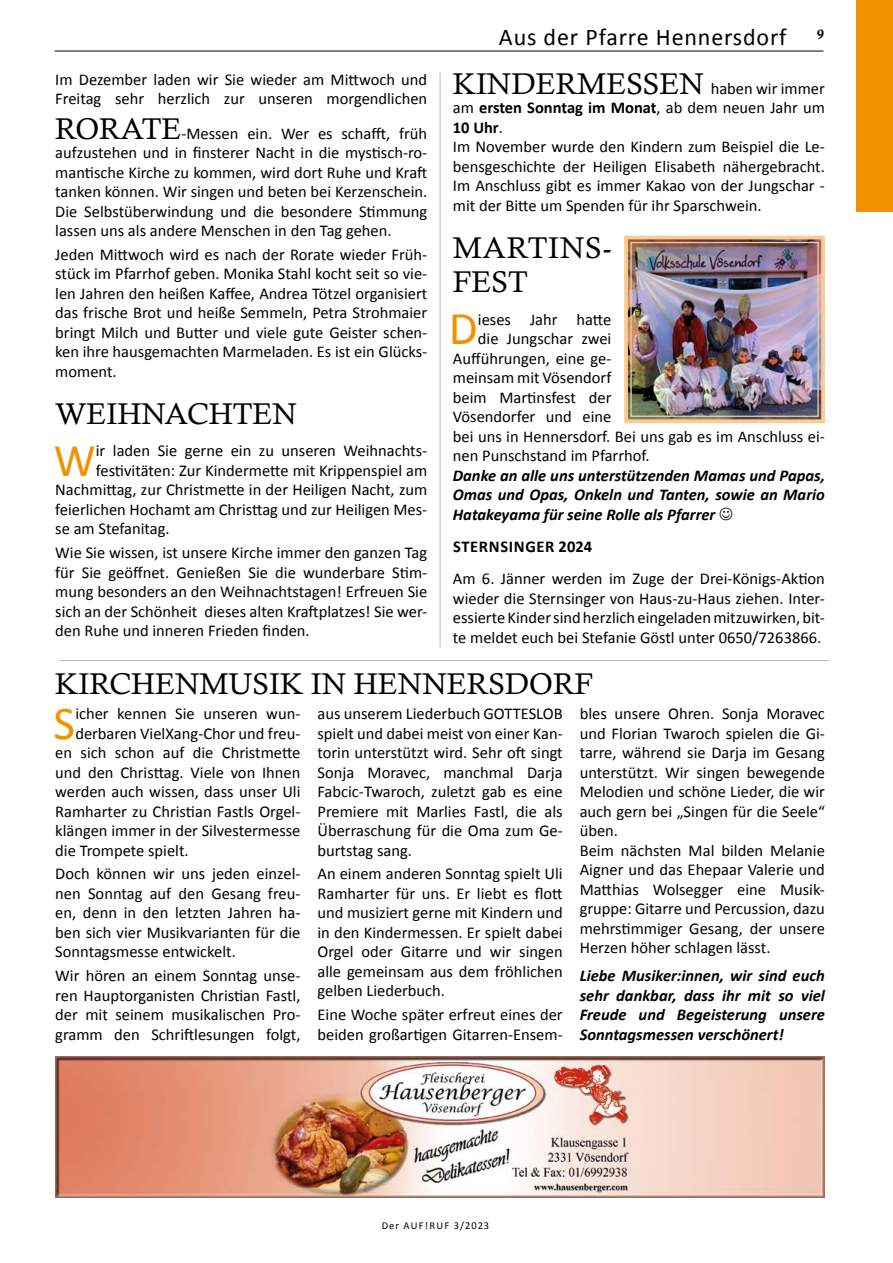
<style>
.page{position:relative;width:893px;height:1263px;background:#fff}
.page>*{position:absolute;margin:0;border:0;box-sizing:border-box;transform-origin:0 0}
.Texte{font:47.25px "Calibri";color:#f39200}
.Texte-2{font:30px "Calisto";color:#000}
.Texte-3{font:30px/34.5px "Calisto";letter-spacing:.025em;color:#000}
.t1{font:24px "Calibri";letter-spacing:.035em;color:#000}
.Texte-4{font:16.5px/19.5px "Calibri";color:#000;text-align:justify}
.Texte-5{font:italic 700 16.5px/19.5px "Calibri";color:#000;text-align:justify}
.Texte-6{font:700 16.5px "Calibri";letter-spacing:.04em;color:#000}
.t2{font:13.5px "Calis MT Bol";color:#000}
.t3{font:10.5px "Calibri";letter-spacing:.09em;color:#000}
.s1{font-family:"Calisto";font-size:30px}
.s2{font-weight:700}
</style>
<div class="page">
<hr style="left:55px;top:51px;width:768px;height:1px;background:#000">
<img style="left:624px;top:235px;width:201px;height:189px">
<div style="left:630px;top:242px;width:189px;height:175px;border:1px solid #fccb8e"></div>
<div style="left:857px;top:0;width:36px;height:211px;background:#f39200"></div>
<img style="left:55px;top:1057px;width:770px;height:140px">
<hr style="left:440px;top:72px;width:1px;height:575px;background:#abbbdd">
<hr style="left:60px;top:660px;width:769px;height:1px;background:#abbbdd">
<p class="t1" style="left:499px;top:21px;width:289px">Aus der Pfarre Hennersdorf</p>
<p class="t2" style="left:817px;top:27px;width:8px">9</p>
<p class="Texte-4" style="left:453px;top:78px;width:374px"><span class="s1">KINDERMESSEN</span> haben wir immer am <span class="s2">ersten Sonntag im Monat</span>, ab dem neuen Jahr um <span class="s2">10 Uhr</span>.</p>
<p class="Texte-4" style="left:453px;top:137px;width:374px">Im November wurde den Kindern zum Beispiel die Le&shy;bensgeschichte der Heiligen Elisabeth nähergebracht.<br>Im Anschluss gibt es immer Kakao von der Jungschar - mit der Bitte um Spenden für ihr Sparschwein.</p>
<p class="Texte-3" style="left:453px;top:230px;width:160px">MARTINS-<br>FEST</p>
<p class="Texte" style="left:449px;top:299px;width:31px">D</p>
<p class="Texte-4" style="left:478px;top:309px;width:135px">ieses Jahr hatte</p>
<p class="Texte-4" style="left:55px;top:69px;width:373px">Im Dezember laden wir Sie wieder am Mittwoch und<br>Freitag sehr herzlich zur unseren morgendlichen</p>
<p class="Texte-4" style="left:55px;top:123px;width:374px"><span class="s1">RORATE</span>-Messen ein. Wer es schafft, früh aufzustehen und in finsterer Nacht in die mystisch-ro&shy;mantische Kirche zu kommen, wird dort Ruhe und Kraft tanken können. Wir singen und beten bei Kerzenschein.<br>Die Selbstüberwindung und die besondere Stimmung lassen uns als andere Menschen in den Tag gehen.</p>
<p class="Texte-4" style="left:55px;top:245px;width:374px">Jeden Mittwoch wird es nach der Rorate wieder Früh&shy;stück im Pfarrhof geben. Monika Stahl kocht seit so vie&shy;len Jahren den heißen Kaffee, Andrea Tötzel organisiert das frische Brot und heiße Semmeln, Petra Strohmaier bringt Milch und Butter und viele gute Geister schen&shy;ken ihre hausgemachten Marmeladen. Es ist ein Glücks&shy;moment.</p>
<p class="Texte-2" style="left:55px;top:397px;width:243px">WEIHNACHTEN</p>
<p class="Texte" style="left:54px;top:430px;width:44px">W</p>
<p class="Texte-4" style="left:96px;top:441px;width:333px">ir laden Sie gerne ein zu unseren Weihnachts-</p>
<p class="Texte-4" style="left:478px;top:329px;width:135px">die Jungschar zwei</p>
<p class="Texte-4" style="left:453px;top:348px;width:160px">Aufführungen, eine ge-</p>
<p class="Texte-4" style="left:453px;top:368px;width:160px">meinsam mit Vösendorf</p>
<p class="Texte-4" style="left:453px;top:387px;width:160px">beim Martinsfest der</p>
<p class="Texte-4" style="left:453px;top:407px;width:160px">Vösendorfer und eine</p>
<p class="Texte-4" style="left:453px;top:426px;width:373px">bei uns in Hennersdorf. Bei uns gab es im Anschluss ei-</p>
<p class="Texte-4" style="left:453px;top:446px;width:198px">nen Punschstand im Pfarrhof.</p>
<p class="Texte-5" style="left:453px;top:465px;width:374px">Danke an alle uns unterstützenden Mamas und Papas, Omas und Opas, Onkeln und Tanten, sowie an Mario Hatakeyama für seine Rolle als Pfarrer</p>
<p class="Texte-6" style="left:453px;top:536px;width:140px">STERNSINGER 2024</p>
<p class="Texte-4" style="left:453px;top:569px;width:373px">Am 6. Jänner werden im Zuge der Drei-Königs-Aktion wieder die Sternsinger von Haus-zu-Haus ziehen. Inter&shy;essierte Kinder sind herzlich eingeladen mitzuwirken, bit&shy;te meldet euch bei Stefanie Göstl unter 0650/7263866.</p>
<p class="Texte-4" style="left:96px;top:461px;width:333px">festivitäten: Zur Kindermette mit Krippenspiel am</p>
<p class="Texte-4" style="left:55px;top:480px;width:373px">Nachmittag, zur Christmette in der Heiligen Nacht, zum</p>
<p class="Texte-4" style="left:55px;top:500px;width:373px">feierlichen Hochamt am Christtag und zur Heiligen Mes-</p>
<p class="Texte-4" style="left:55px;top:519px;width:116px">se am Stefanitag.</p>
<p class="Texte-4" style="left:55px;top:543px;width:373px">Wie Sie wissen, ist unsere Kirche immer den ganzen Tag für Sie geöffnet. Genießen Sie die wunderbare Stim&shy;mung besonders an den Weihnachtstagen! Erfreuen Sie sich an der Schönheit dieses alten Kraftplatzes! Sie wer&shy;den Ruhe und inneren Frieden finden.</p>
<p class="Texte-2" style="left:55px;top:667px;width:540px">KIRCHENMUSIK IN HENNERSDORF</p>
<p class="Texte" style="left:54px;top:693px;width:23px">S</p>
<p class="Texte-4" style="left:75px;top:704px;width:227px">icher kennen Sie unseren wun-</p>
<p class="Texte-4" style="left:317px;top:704px;width:247px">aus unserem Liederbuch GOTTESLOB spielt und dabei meist von einer Kan&shy;torin unterstützt wird. Sehr oft singt Sonja Moravec, manchmal Darja Fabcic-Twaroch, zuletzt gab es eine Premiere mit Marlies Fastl, die als Überraschung für die Oma zum Ge&shy;burtstag sang.</p>
<p class="Texte-4" style="left:317px;top:864px;width:247px">An einem anderen Sonntag spielt Uli Ramharter für uns. Er liebt es flott und musiziert gerne mit Kindern und in den Kindermessen. Er spielt dabei Orgel oder Gitarre und wir singen alle gemeinsam aus dem fröhlichen gelben Liederbuch.</p>
<p class="Texte-4" style="left:317px;top:1005px;width:247px">Eine Woche später erfreut eines der beiden großartigen Gitarren-Ensem-</p>
<p class="Texte-4" style="left:580px;top:704px;width:247px">bles unsere Ohren. Sonja Moravec und Florian Twaroch spielen die Gi&shy;tarre, während sie Darja im Gesang unterstützt. Wir singen bewegende Melodien und schöne Lieder, die wir auch gern bei „Singen für die Seele“ üben.</p>
<p class="Texte-4" style="left:580px;top:840px;width:247px">Beim nächsten Mal bilden Melanie Aigner und das Ehepaar Valerie und Matthias Wolsegger eine Musik&shy;gruppe: Gitarre und Percussion, dazu mehrstimmiger Gesang, der unsere Herzen höher schlagen lässt.</p>
<p class="Texte-5" style="left:580px;top:966px;width:247px">Liebe Musiker:innen, wir sind euch sehr dankbar, dass ihr mit so viel Freude und Begeisterung unsere Sonntagsmessen verschönert!</p>
<p class="Texte-4" style="left:75px;top:723px;width:227px">derbaren VielXang-Chor und freu-</p>
<p class="Texte-4" style="left:55px;top:743px;width:247px">en sich schon auf die Christmette</p>
<p class="Texte-4" style="left:55px;top:762px;width:247px">und den Christtag. Viele von Ihnen</p>
<p class="Texte-4" style="left:55px;top:782px;width:247px">werden auch wissen, dass unser Uli</p>
<p class="Texte-4" style="left:55px;top:801px;width:247px">Ramharter zu Christian Fastls Orgel-</p>
<p class="Texte-4" style="left:55px;top:821px;width:247px">klängen immer in der Silvestermesse</p>
<p class="Texte-4" style="left:55px;top:840px;width:135px">die Trompete spielt.</p>
<p class="Texte-4" style="left:55px;top:864px;width:247px">Doch können wir uns jeden einzel&shy;nen Sonntag auf den Gesang freu&shy;en, denn in den letzten Jahren ha&shy;ben sich vier Musikvarianten für die Sonntagsmesse entwickelt.</p>
<p class="Texte-4" style="left:55px;top:966px;width:247px">Wir hören an einem Sonntag unse&shy;ren Hauptorganisten Christian Fastl, der mit seinem musikalischen Pro&shy;gramm den Schriftlesungen folgt,</p>
<p class="t3" style="left:382px;top:1219px;width:109px">Der AUF!RUF 3/2023</p>
</div>
